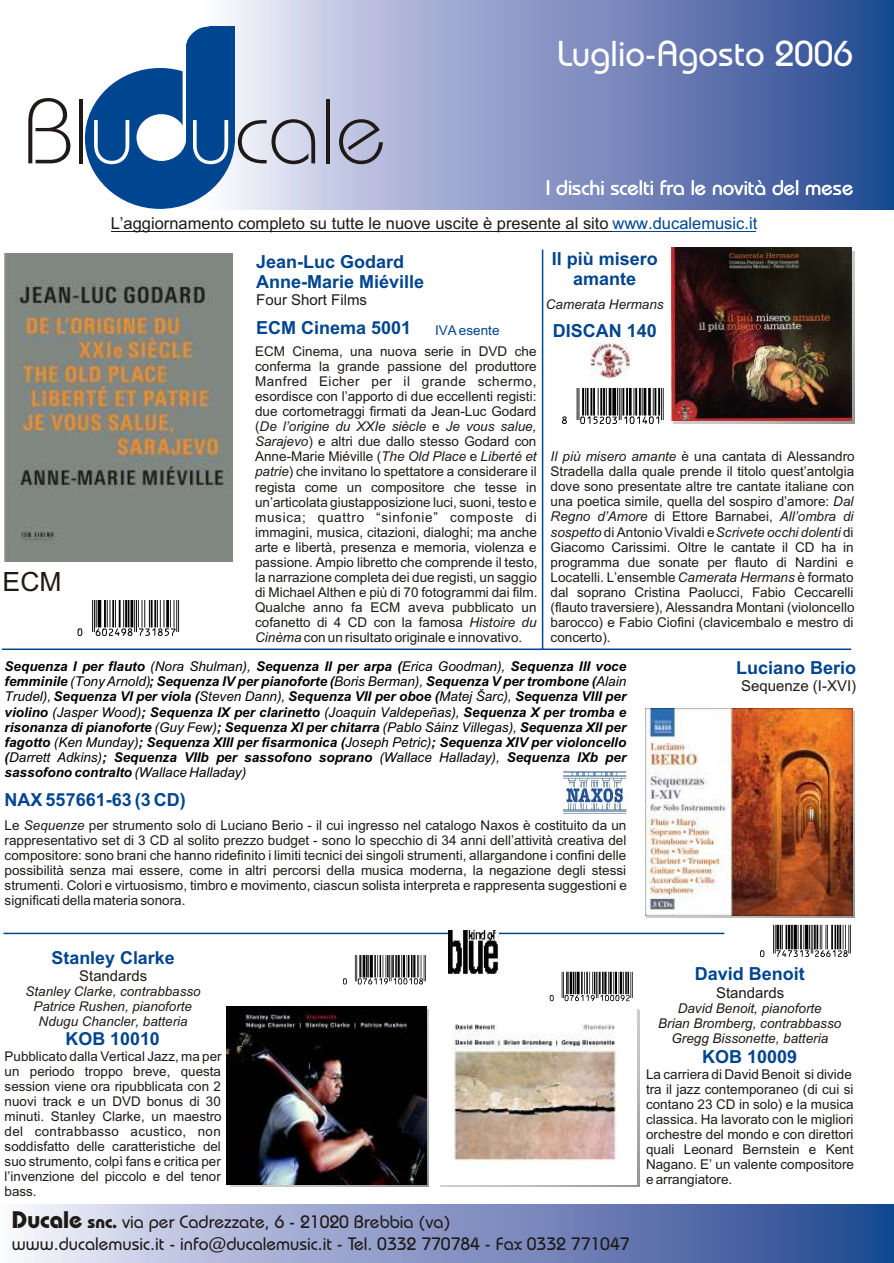
<style>
.page{position:relative;width:894px;height:1263px;background:#fff}
.page>*{position:absolute;margin:0;border:0;box-sizing:border-box;transform-origin:0 0}
.t1{font:91.8px "Bauhaus Lt BT";color:#1f1a17}
.t2{font:72px "UPC Half";color:#000}
.t3{font:71.85px "UPC Half";color:#000}
.t4{font:64.35px "UPC Half";color:#000}
.t5{font:58.8px "UPC Half";color:#000}
.t6{font:36px "Bauhaus Md BT";color:#fff}
.t7{font:26.55px "Arial";color:#1f1a17}
.t8{font:21px "Bauhaus Md BT";color:#fff}
.t9{font:700 18px/20.1px "Arial";color:#00458f}
.t10{font:18px "Bauhaus Md BT";color:#1f1a17}
.t11{font:700 17.85px "Arial";color:#00458f}
.t12{font:16.5px "Arial";color:#1f1a17}
.t13{font:15px "Arial";color:#1f1a17}
.t14{font:14.85px "Arial";color:#1f1a17}
.t15{font:13.5px/15.1px "Arial";color:#1f1a17;text-align:justify}
.t16{font:italic 700 13.5px/15.1px "Arial";color:#000;text-align:justify}
.t17{font:italic 13.5px/15.1px "Arial";color:#1f1a17;text-align:center}
.t18{font:13.5px "Arial";color:#00458f}
.t19{font:13.35px/15px "Arial";color:#1f1a17;text-align:justify}
.t20{font:italic 13.35px/15px "Arial";color:#1f1a17;text-align:center}
.s1{color:#fff}
.s2{color:#00458f}
.s3{font-style:italic}
.s4{font-weight:400}
.s5{font-weight:700;font-size:24px}
.s6{font-weight:700}
</style>
<div class="page">
<img style="left:199px;top:0;width:695px;height:209px">
<div style="left:85px;top:68px;width:150px;height:141px;background:#00458f;border-radius:50%"></div>
<div style="left:137px;top:114px;width:49px;height:47px;background:#fff;border-radius:50%"></div>
<div style="left:186px;top:44px;width:49px;height:99px;background:#00458f"></div>
<div style="left:209px;top:26px;width:26px;height:22px;background:#00458f"></div>
<svg style="left:183px;top:26px;width:26px;height:116px"></svg>
<img style="left:20px;top:1204px;width:874px;height:59px">
<hr style="left:111px;top:231px;width:501px;height:1px;background:#1f1a17">
<hr style="left:612px;top:231px;width:144px;height:1px;background:#00458f">
<img style="left:647px;top:711px;width:208px;height:206px">
<img style="left:646px;top:708px;width:206px;height:207px">
<img style="left:4px;top:253px;width:228px;height:308px">
<img style="left:564px;top:771px;width:62px;height:42px">
<img style="left:230px;top:1010px;width:199px;height:177px">
<img style="left:227px;top:1006px;width:199px;height:178px">
<img style="left:451px;top:1024px;width:167px;height:145px">
<hr style="left:2px;top:649px;width:849px;height:1px;background:#00458f">
<hr style="left:3px;top:933px;width:721px;height:1px;background:#00458f">
<hr style="left:542px;top:250px;width:1px;height:400px;background:#00458f">
<img style="left:449px;top:931px;width:50px;height:43px">
<img style="left:672px;top:248px;width:180px;height:173px">
<img style="left:590px;top:343px;width:42px;height:35px">
<h1 class="t1" style="left:23px;top:94px;width:365px">Bl<span class="s1">u u</span>cale</h1>
<h3 class="t6" style="left:557px;top:39px;width:297px">Luglio-Agosto 2006</h3>
<h3 class="t8" style="left:546px;top:179px;width:309px">I dischi scelti fra le novità del mese</h3>
<p class="t12" style="left:111px;top:217px;width:648px">L’aggiornamento completo su tutte le nuove uscite è presente al sito <span class="s2">www.ducalemusic.it</span></p>
<h3 class="t7" style="left:3px;top:571px;width:60px">ECM</h3>
<h3 class="t3" style="left:77px;top:569px;width:109px">¶|xGACEJIy731857z</h3>
<h3 class="t9" style="left:256px;top:253px;width:170px">Jean-Luc Godard<br>Anne-Marie Miéville</h3>
<h3 class="t9" style="left:256px;top:320px;width:157px">ECM Cinema 5001</h3>
<p class="t13" style="left:256px;top:294px;width:112px">Four Short Films</p>
<p class="t18" style="left:435px;top:325px;width:66px">IVA esente</p>
<p class="t15" style="left:255px;top:345px;width:284px">ECM Cinema, una nuova serie in DVD che conferma la grande passione del produttore Manfred Eicher per il grande schermo, esordisce con l’apporto di due eccellenti registi: due cortometraggi firmati da Jean-Luc Godard (<span class="s3">De l’origine du XXIe siècle</span> e <span class="s3">Je vous salue, Sarajevo</span>) e altri due dallo stesso Godard con Anne-Marie Miéville (<span class="s3">The Old Place</span> e <span class="s3">Liberté et patrie</span>) che invitano lo spettatore a considerare il regista come un compositore che tesse in un’articolata giustapposizione luci, suoni, testo e musica; quattro “sinfonie” composte di immagini, musica, citazioni, dialoghi; ma anche arte e libertà, presenza e memoria, violenza e passione. Ampio libretto che comprende il testo, la narrazione completa dei due registi, un saggio di Michael Althen e più di 70 fotogrammi dai film.<br>Qualche anno fa ECM aveva pubblicato un cofanetto di 4 CD con la famosa <span class="s3">Histoire du Cinèma</span> con un risultato originale e innovativo.</p>
<h3 class="t9" style="left:552px;top:250px;width:108px;text-align:center">Il più misero amante</h3>
<h3 class="t9" style="left:553px;top:323px;width:106px">DISCAN 140</h3>
<p class="t17" style="left:546px;top:298px;width:119px">Camerata Hermans</p>
<h2 class="t2" style="left:562px;top:357px;width:110px">Ê|xALFMKDy101401z</h2>
<p class="t15" style="left:551px;top:450px;width:306px"><span class="s3">Il più misero amante</span> è una cantata di Alessandro Stradella dalla quale prende il titolo quest’antolgia dove sono presentate altre tre cantate italiane con una poetica simile, quella del sospiro d’amore: <span class="s3">Dal Regno d’Amore</span> di Ettore Barnabei, <span class="s3">All’ombra di sospetto</span> di Antonio Vivaldi e <span class="s3">Scrivete occhi dolenti</span> di Giacomo Carissimi. Oltre le cantate il CD ha in programma due sonate per flauto di Nardini e Locatelli. L’ensemble <span class="s3">Camerata Hermans</span> è formato dal soprano Cristina Paolucci, Fabio Ceccarelli (flauto traversiere), Alessandra Montani (violoncello barocco) e Fabio Ciofini (clavicembalo e mestro di concerto).</p>
<p class="t16" style="left:5px;top:660px;width:623px">Sequenza I per flauto <span class="s4">(Nora Shulman),</span> Sequenza II per arpa (<span class="s4">Erica Goodman),</span> Sequenza III voce femminile <span class="s4">(Tony Arnold)</span>; Sequenza IV per pianoforte (<span class="s4">Boris Berman),</span> Sequenza V per trombone (<span class="s4">Alain Trudel),</span> Sequenza VI per viola (<span class="s4">Steven Dann),</span> Sequenza VII per oboe (<span class="s4">Matej Šarc),</span> Sequenza VIII per violino <span class="s4">(Jasper Wood)</span>; Sequenza IX per clarinetto <span class="s4">(Joaquin Valdepeñas),</span> Sequenza X per tromba e risonanza di pianoforte <span class="s4">(Guy Few)</span>; Sequenza XI per chitarra <span class="s4">(Pablo Sáinz Villegas),</span> Sequenza XII per fagotto <span class="s4">(Ken Munday)</span>; Sequenza XIII per fisarmonica (<span class="s4">Joseph Petric)</span>; Sequenza XIV per violoncello (<span class="s4">Darrett Adkins)</span>; Sequenza VIIb per sassofono soprano <span class="s4">(Wallace Halladay),</span> Sequenza IXb per sassofono contralto <span class="s4">(Wallace Halladay)</span></p>
<h3 class="t9" style="left:5px;top:791px;width:183px">NAX 557661-63 (3 CD)</h3>
<p class="t15" style="left:5px;top:819px;width:624px">Le <span class="s3">Sequenze</span> per strumento solo di Luciano Berio - il cui ingresso nel catalogo Naxos è costituito da un rappresentativo set di 3 CD al solito prezzo budget - sono lo specchio di 34 anni dell’attività creativa del compositore: sono brani che hanno ridefinito i limiti tecnici dei singoli strumenti, allargandone i confini delle possibilità senza mai essere, come in altri percorsi della musica moderna, la negazione degli stessi strumenti. Colori e virtuosismo, timbro e movimento, ciascun solista interpreta e rappresenta suggestioni e significati della materia sonora.</p>
<h3 class="t11" style="left:52px;top:951px;width:125px">Stanley Clarke</h3>
<p class="t14" style="left:79px;top:970px;width:69px">Standards</p>
<p class="t20" style="left:26px;top:985px;width:176px">Stanley Clarke, contrabbasso<br>Patrice Rushen, pianoforte<br>Ndugu Chancler, batteria</p>
<p class="t19" style="left:5px;top:1050px;width:219px">Pubblicato dalla Vertical Jazz, ma per un periodo troppo breve, questa session viene ora ripubblicata con 2 nuovi track e un DVD bonus di 30 minuti. Stanley Clarke, un maestro del contrabbasso acustico, non soddisfatto delle caratteristiche del suo strumento, colpì fans e critica per l’invenzione del piccolo e del tenor bass.</p>
<h3 class="t11" style="left:66px;top:1032px;width:96px">KOB 10010</h3>
<h3 class="t5" style="left:343px;top:930px;width:90px">¶|xAHGBBJy100108z</h3>
<h3 class="t10" style="left:12px;top:1215px;width:440px"><span class="s5">Ducale</span> <span class="s6">snc.</span> via per Cadrezzate, 6 - 21020 Brebbia (va)</h3>
<h3 class="t5" style="left:550px;top:946px;width:90px">¶|xAHGBBJy100092z</h3>
<h3 class="t10" style="left:12px;top:1237px;width:619px">www.ducalemusic.it - info@ducalemusic.it - Tel. 0332 770784 - Fax 0332 771047</h3>
<h3 class="t9" style="left:736px;top:659px;width:122px">Luciano Berio</h3>
<p class="t13" style="left:741px;top:680px;width:117px">Sequenze (I-XVI)</p>
<h3 class="t4" style="left:760px;top:897px;width:98px">¶|xHEHDBDy266128z</h3>
<h3 class="t9" style="left:695px;top:966px;width:112px">David Benoit</h3>
<p class="t13" style="left:716px;top:987px;width:70px">Standards</p>
<p class="t17" style="left:658px;top:1002px;width:185px">David Benoit, pianoforte<br>Brian Bromberg, contrabbasso<br>Gregg Bissonette, batteria</p>
<p class="t15" style="left:646px;top:1068px;width:209px;text-align:left">La carriera di David Benoit si divide tra il jazz contemporaneo (di cui si contano 23 CD in solo) e la musica classica. Ha lavorato con le migliori orchestre del mondo e con direttori quali Leonard Bernstein e Kent<br>Nagano. E’ un valente compositore e arrangiatore.</p>
<h3 class="t9" style="left:702px;top:1048px;width:97px">KOB 10009</h3>
</div>
